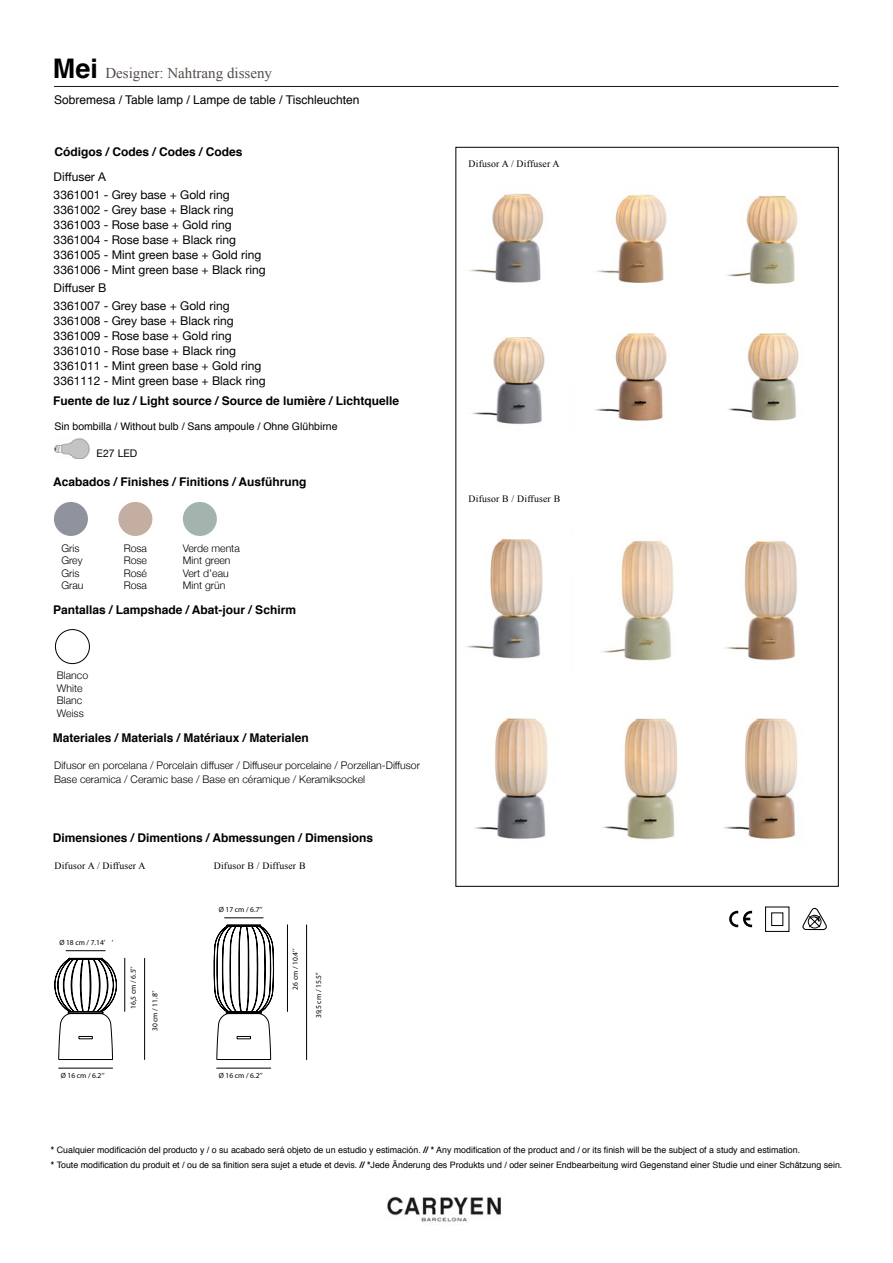
<style>
.page{position:relative;width:893px;height:1263px;background:#fff}
.page>*{position:absolute;margin:0;border:0;box-sizing:border-box;transform-origin:0 0}
.t1{font:15px "Times New Roman";color:#524b48}
.t2{font:12px/15px "Helvetica Neue";color:#000}
.t3{font:700 12px "Helvetica";color:#000}
.t4{font:12px "Helvetica";color:#000}
.t5{font:300 10.5px/12.6px "Helvetica Neue";color:#000}
.t6{font:10.5px "Helvetica";color:#000}
.t7{font:10.5px "Helvetica Neue";color:#000}
.t8{font:9.75px "Times New Roman";letter-spacing:.02em;color:#000}
.t9{font:8.85px/15px "Helvetica";color:#000}
.t10{font:7.5px "Myriad Pro";color:#000}
.s1{font-family:"Helvetica";font-weight:700;font-size:27px;color:#000}
.s2{font-weight:700}
</style>
<div class="page">
<hr style="left:54px;top:86px;width:785px;height:1px;background:#0e1f1f">
<img style="left:387px;top:1196px;width:114px;height:26px">
<img style="left:54px;top:438px;width:35px;height:20px">
<div style="left:54px;top:502px;width:34px;height:34px;background:#90939e;border-radius:50%"></div>
<div style="left:118px;top:502px;width:34px;height:34px;background:#c4ada1;border-radius:50%"></div>
<div style="left:183px;top:502px;width:34px;height:34px;background:#a2b4ad;border-radius:50%"></div>
<div style="left:55px;top:629px;width:35px;height:35px;border:1px solid #000;border-radius:50%"></div>
<svg style="left:54px;top:957px;width:63px;height:103px"></svg>
<hr style="left:124px;top:958px;width:1px;height:54px;background:#000">
<hr style="left:66px;top:950px;width:39px;height:1px;background:#000">
<hr style="left:59px;top:1068px;width:54px;height:1px;background:#000">
<hr style="left:144px;top:958px;width:1px;height:101px;background:#000">
<svg style="left:214px;top:924px;width:60px;height:136px"></svg>
<hr style="left:287px;top:925px;width:1px;height:86px;background:#000">
<hr style="left:306px;top:925px;width:1px;height:135px;background:#000">
<hr style="left:225px;top:917px;width:38px;height:1px;background:#000">
<hr style="left:217px;top:1068px;width:54px;height:1px;background:#000">
<img style="left:466px;top:539px;width:77px;height:120px">
<img style="left:725px;top:540px;width:72px;height:121px">
<img style="left:601px;top:541px;width:73px;height:120px">
<img style="left:469px;top:193px;width:75px;height:90px">
<img style="left:596px;top:194px;width:71px;height:89px">
<img style="left:727px;top:195px;width:71px;height:89px">
<svg style="left:729px;top:911px;width:23px;height:16px"></svg>
<svg style="left:765px;top:906px;width:25px;height:26px"></svg>
<svg style="left:802px;top:907px;width:25px;height:23px"></svg>
<img style="left:471px;top:337px;width:74px;height:88px">
<img style="left:595px;top:333px;width:72px;height:88px">
<img style="left:728px;top:333px;width:71px;height:88px">
<img style="left:474px;top:718px;width:74px;height:121px">
<img style="left:723px;top:718px;width:75px;height:122px">
<img style="left:602px;top:718px;width:75px;height:122px">
<p class="t1" style="left:53px;top:63px;width:221px"><span class="s1">Mei</span> Designer: Nahtrang disseny</p>
<p class="t4" style="left:54px;top:91px;width:307px">Sobremesa / Table lamp / Lampe de table / Tischleuchten</p>
<p class="t3" style="left:54px;top:142px;width:190px">Códigos / Codes / Codes / Codes</p>
<p class="t2" style="left:54px;top:169px;width:177px;line-height:18px">Diffuser A<br>3361001 - Grey base + Gold ring</p>
<p class="t2" style="left:54px;top:203px;width:213px">3361002 - Grey base + Black ring<br>3361003 - Rose base + Gold ring<br>3361004 - Rose base + Black ring<br>3361005 - Mint green base + Gold ring<br>3361006 - Mint green base + Black ring</p>
<p class="t2" style="left:54px;top:279px;width:177px;line-height:18px">Diffuser B<br>3361007 - Grey base + Gold ring</p>
<p class="t2" style="left:54px;top:314px;width:213px">3361008 - Grey base + Black ring<br>3361009 - Rose base + Gold ring<br>3361010 - Rose base + Black ring<br>3361011 - Mint green base + Gold ring<br>3361112 - Mint green base + Black ring</p>
<p class="t3" style="left:54px;top:378px;width:255px">Acabados / Finishes / Finitions / Ausführung</p>
<p class="t3" style="left:53px;top:391px;width:348px">Fuente de luz / Light source / Source de lumière / Lichtquelle</p>
<p class="t6" style="left:54px;top:418px;width:285px">Sin bombilla / Without bulb / Sans ampoule / Ohne Glühbirne</p>
<p class="t7" style="left:97px;top:445px;width:42px">E27 LED</p>
<p class="t3" style="left:53px;top:472px;width:255px">Acabados / Finishes / Finitions / Ausführung</p>
<p class="t5" style="left:61px;top:541px;width:24px">Gris<br>Grey<br>Gris<br>Grau</p>
<p class="t5" style="left:124px;top:541px;width:25px;text-align:justify">Rosa Rose Rosé Rosa</p>
<p class="t5" style="left:183px;top:541px;width:59px">Verde menta<br>Mint green<br>Vert d’eau<br>Mint grün</p>
<p class="t3" style="left:53px;top:600px;width:244px">Pantallas / Lampshade / Abat-jour / Schirm</p>
<p class="t5" style="left:57px;top:668px;width:33px">Blanco<br>White<br>Blanc<br>Weiss</p>
<p class="t3" style="left:53px;top:728px;width:258px">Materiales / Materials / Matériaux / Materialen</p>
<p class="t5" style="left:54px;top:758px;width:367px;line-height:13.5px">Difusor en porcelana / Porcelain diffuser / Diffuseur porcelaine / Porzellan-Diffusor<br>Base ceramica / Ceramic base / Base en céramique / Keramiksockel</p>
<p class="t3" style="left:53px;top:828px;width:322px">Dimensiones / Dimentions / Abmessungen / Dimensions</p>
<p class="t8" style="left:54px;top:859px;width:93px">Difusor A / Diffuser A</p>
<p class="t10" style="left:59px;top:938px;width:56px">Ø 18 cm / 7.14’ ’</p>
<p class="t10" style="left:61px;top:1071px;width:45px">Ø 16 cm / 6.2’’</p>
<p class="t10" style="left:129px;top:1009px;width:44px;rotate:-90deg">16,5 cm / 6.5’’</p>
<p class="t10" style="left:150px;top:1031px;width:42px;rotate:-90deg">30 cm / 11.8’’</p>
<p class="t8" style="left:214px;top:859px;width:93px">Difusor B / Diffuser B</p>
<p class="t10" style="left:219px;top:905px;width:45px">Ø 17 cm / 6.7’’</p>
<p class="t10" style="left:291px;top:989px;width:42px;rotate:-90deg">26 cm / 10.4’’</p>
<p class="t10" style="left:314px;top:1018px;width:48px;rotate:-90deg">39,5 cm / 15.5’’</p>
<p class="t10" style="left:219px;top:1071px;width:45px">Ø 16 cm / 6.2’’</p>
<p class="t8" style="left:468px;top:157px;width:93px">Difusor A / Diffuser A</p>
<p class="t8" style="left:468px;top:492px;width:93px">Difusor B / Diffuser B</p>
<p class="t9" style="left:51px;top:1143px;width:793px"><span class="s2">*</span> Cualquier modificación del producto y / o su acabado será objeto de un estudio y estimación. <span class="s2">// *</span> Any modification of the product and / or its finish will be the subject of a study and estimation.<br><span class="s2">*</span> Toute modification du produit et / ou de sa finition sera sujet a etude et devis. <span class="s2">// *</span>Jede Änderung des Produkts und / oder seiner Endbearbeitung wird Gegenstand einer Studie und einer Schätzung sein.</p>
</div>
